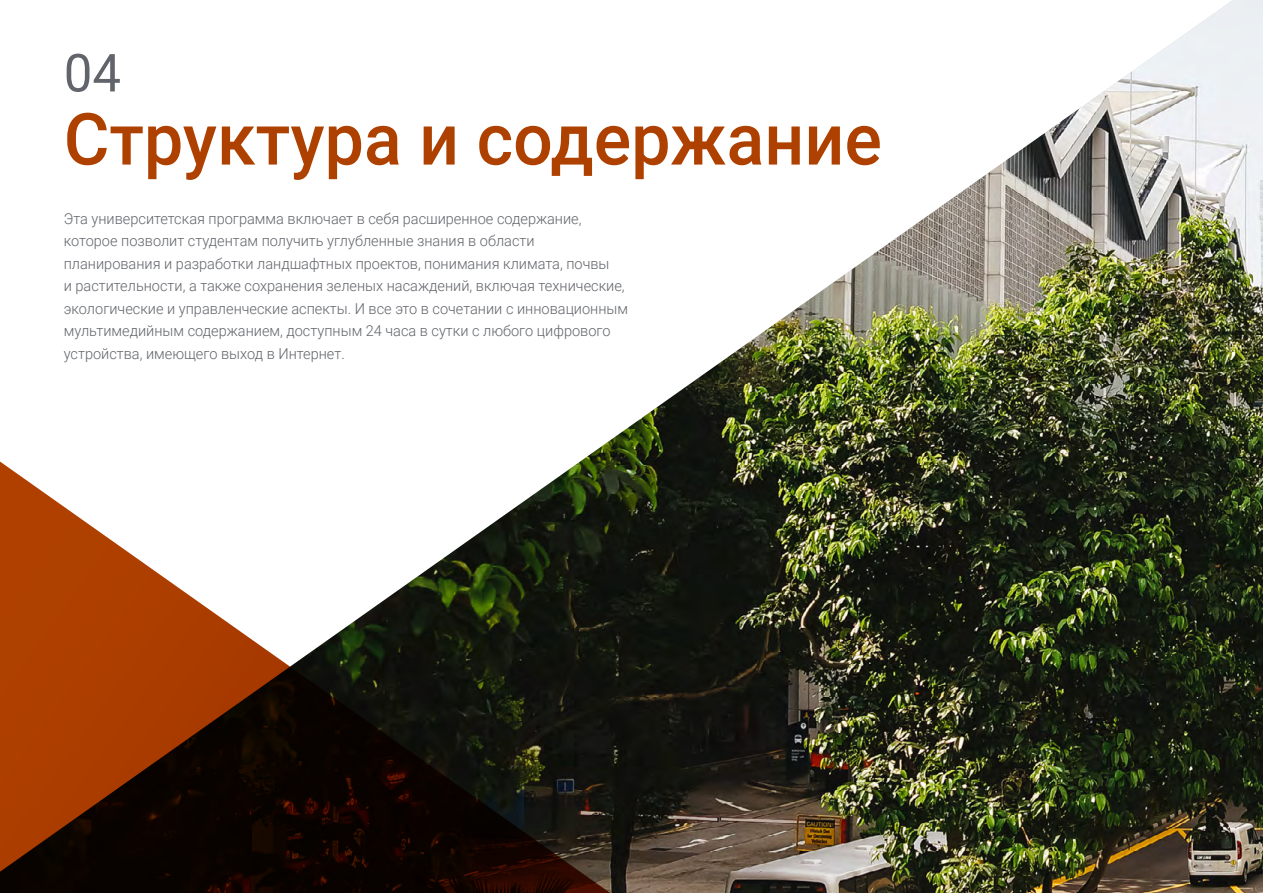
<style>
.page{position:relative;width:1263px;height:893px;background:#fff}
.page>*{position:absolute;margin:0;border:0;box-sizing:border-box;transform-origin:0 0}
.t1{font:500 72px "Roboto";color:#ae4000}
.t2{font:52.5px "Roboto";color:#61646a}
.t3{font:300 15px/22.5px "Roboto";color:#61646a}
</style>
<div class="page">
<img style="left:602px;top:0;width:661px;height:893px">
<svg style="left:0;top:446px;width:640px;height:447px"></svg>
<h2 class="t2" style="left:64px;top:36px;width:59px">04</h2>
<h1 class="t1" style="left:64px;top:89px;width:820px">Структура и содержание</h1>
<p class="t3" style="left:64px;top:207px;width:566px">Эта университетская программа включает в себя расширенное содержание, которое позволит студентам получить углубленные знания в области планирования и разработки ландшафтных проектов, понимания климата, почвы<br>и растительности, а также сохранения зеленых насаждений, включая технические, экологические и управленческие аспекты. И все это в сочетании с инновационным мультимедийным содержанием, доступным 24 часа в сутки с любого цифрового устройства, имеющего выход в Интернет.</p>
</div>
